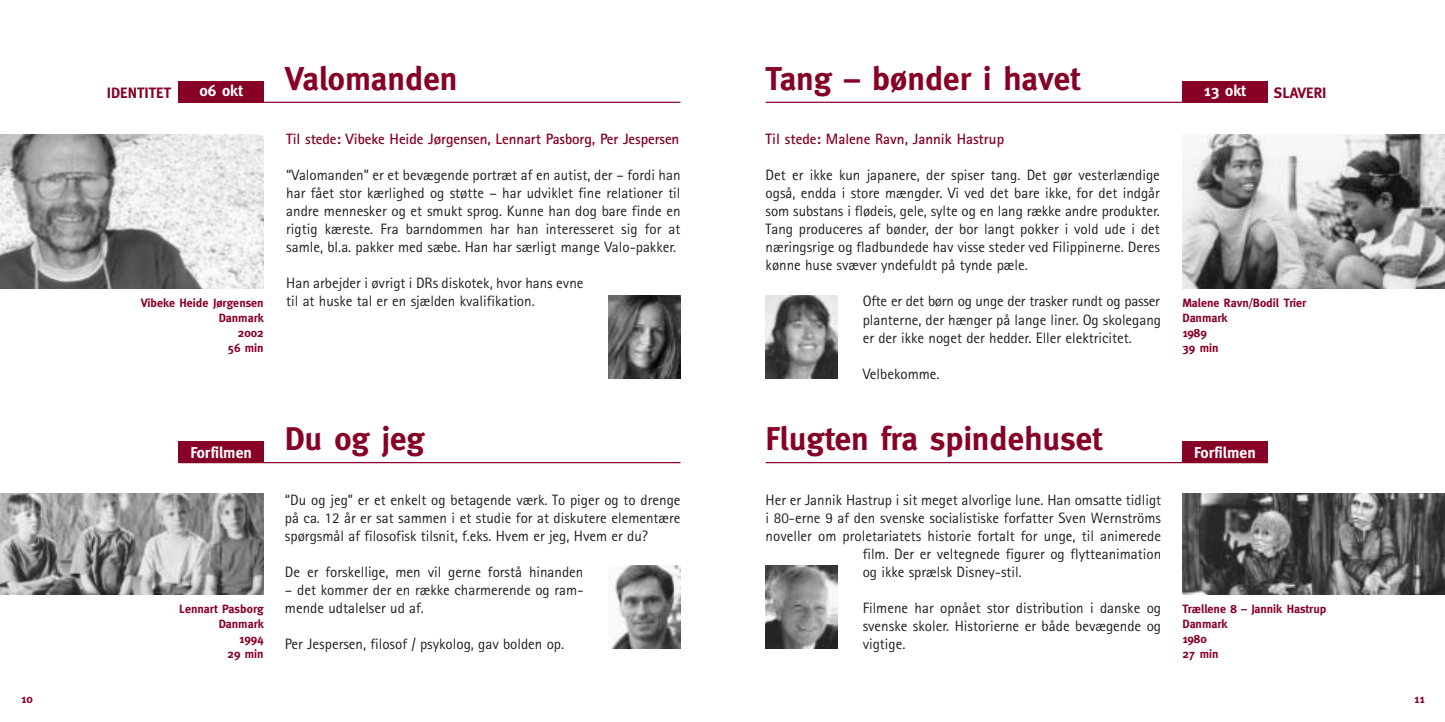
<style>
.page{position:relative;width:1445px;height:722px;background:#fff}
.page>*{position:absolute;margin:0;border:0;box-sizing:border-box;transform-origin:0 0}
.t1{font:700 33px "Meta";color:#870026}
.t2{font:700 15.75px "Meta";color:#fff}
.t3{font:15px/18px "Agfa Rotis Sans Serif";color:#231f1f;text-align:justify}
.t4{font:700 15px "Agfa Rotis Sans Serif";letter-spacing:-.005em;color:#870026}
.t5{font:700 15px "Meta";color:#870026}
.t6{font:700 12px/15px "Meta";color:#870026}
</style>
<div class="page">
<img style="left:0;top:134px;width:264px;height:154px">
<img style="left:1182px;top:134px;width:262px;height:154px">
<img style="left:1182px;top:494px;width:262px;height:100px">
<hr style="left:765px;top:462px;width:502px;height:1px;background:#870026">
<hr style="left:765px;top:102px;width:502px;height:1px;background:#870026">
<div style="left:1182px;top:441px;width:85px;height:22px;background:#870026"></div>
<div style="left:1182px;top:81px;width:85px;height:22px;background:#870026"></div>
<hr style="left:179px;top:462px;width:501px;height:1px;background:#870026">
<div style="left:179px;top:441px;width:85px;height:22px;background:#870026"></div>
<img style="left:609px;top:565px;width:71px;height:83px">
<img style="left:608px;top:295px;width:72px;height:83px">
<img style="left:765px;top:295px;width:73px;height:83px">
<img style="left:765px;top:565px;width:73px;height:83px">
<img style="left:0;top:494px;width:264px;height:100px">
<hr style="left:179px;top:102px;width:501px;height:1px;background:#870026">
<div style="left:179px;top:81px;width:85px;height:22px;background:#870026"></div>
<p class="t5" style="left:107px;top:87px;width:66px">IDENTITET</p>
<p class="t2" style="left:199px;top:85px;width:45px">06 okt</p>
<p class="t6" style="left:141px;top:296px;width:124px;text-align:right">Vibeke Heide Jørgensen<br>Danmark<br>2002<br>56 min</p>
<h1 class="t1" style="left:285px;top:66px;width:174px">Valomanden</h1>
<p class="t4" style="left:286px;top:134px;width:395px">Til stede: Vibeke Heide Jørgensen, Lennart Pasborg, Per Jespersen</p>
<p class="t3" style="left:286px;top:168px;width:396px">“Valomanden” er et bevægende portræt af en autist, der – fordi han har fået stor kærlighed og støtte – har udviklet fine relationer til andre mennesker og et smukt sprog. Kunne han dog bare finde en rigtig kæreste. Fra barndommen har han interesseret sig for at samle, bl.a. pakker med sæbe. Han har særligt mange Valo-pakker.</p>
<p class="t3" style="left:286px;top:276px;width:299px">Han arbejder i øvrigt i DRs diskotek, hvor hans evne til at huske tal er en sjælden kvalifikation.</p>
<p class="t2" style="left:190px;top:446px;width:236px">Forfilmen <sup>Du</sup> <sup>og</sup> <sup>jeg</sup></p>
<p class="t3" style="left:285px;top:492px;width:397px">“Du og jeg” er et enkelt og betagende værk. To piger og to drenge på ca. 12 år er sat sammen i et studie for at diskutere elementære spørgsmål af filosofisk tilsnit, f.eks. Hvem er jeg, Hvem er du?</p>
<p class="t3" style="left:285px;top:564px;width:300px">De er forskellige, men vil gerne forstå hinanden</p>
<p class="t3" style="left:285px;top:582px;width:300px">– det kommer der en række charmerende og ram&shy;mende udtalelser ud af.</p>
<p class="t3" style="left:285px;top:636px;width:281px">Per Jespersen, filosof / psykolog, gav bolden op.</p>
<p class="t6" style="left:179px;top:602px;width:86px;text-align:right">Lennart Pasborg<br>Danmark<br>1994<br>29 min</p>
<h1 class="t1" style="left:765px;top:66px;width:316px">Tang – bønder i havet</h1>
<p class="t4" style="left:765px;top:134px;width:240px">Til stede: Malene Ravn, Jannik Hastrup</p>
<p class="t3" style="left:765px;top:168px;width:396px">Det er ikke kun japanere, der spiser tang. Det gør vesterlændige også, endda i store mængder. Vi ved det bare ikke, for det indgår som substans i flødeis, gele, sylte og en lang række andre produkter.<br>Tang produceres af bønder, der bor langt pokker i vold ude i det næringsrige og fladbundede hav visse steder ved Filippinerne. Deres kønne huse svæver yndefuldt på tynde pæle.</p>
<p class="t3" style="left:862px;top:294px;width:300px">Ofte er det børn og unge der trasker rundt og passer planterne, der hænger på lange liner. Og skolegang er der ikke noget der hedder. Eller elektricitet.</p>
<p class="t3" style="left:862px;top:366px;width:78px">Velbekomme.</p>
<h1 class="t1" style="left:765px;top:426px;width:338px">Flugten fra spindehuset</h1>
<p class="t2" style="left:1204px;top:85px;width:44px">13 okt</p>
<p class="t5" style="left:1273px;top:87px;width:54px">SLAVERI</p>
<p class="t6" style="left:1182px;top:296px;width:125px">Malene Ravn/Bodil Trier<br>Danmark<br>1989<br>39 min</p>
<p class="t2" style="left:1194px;top:446px;width:63px">Forfilmen</p>
<p class="t3" style="left:765px;top:492px;width:397px">Her er Jannik Hastrup i sit meget alvorlige lune. Han omsatte tidligt</p>
<p class="t3" style="left:765px;top:510px;width:397px">i 80-erne 9 af den svenske socialistiske forfatter Sven Wernströms</p>
<p class="t3" style="left:765px;top:528px;width:397px">noveller om proletariatets historie fortalt for unge, til animerede</p>
<p class="t3" style="left:862px;top:546px;width:300px">film. Der er veltegnede figurer og flytteanimation</p>
<p class="t3" style="left:862px;top:564px;width:161px">og ikke sprælsk Disney-stil.</p>
<p class="t3" style="left:862px;top:600px;width:300px">Filmene har opnået stor distribution i danske og svenske skoler. Historierne er både bevægende og vigtige.</p>
<p class="t6" style="left:1182px;top:602px;width:146px">Trællene 8 – Jannik Hastrup<br>Danmark<br>1980<br>27 min</p>
<p class="t6" style="left:21px;top:692px;width:13px">10</p>
<p class="t6" style="left:1414px;top:692px;width:12px">11</p>
</div>
